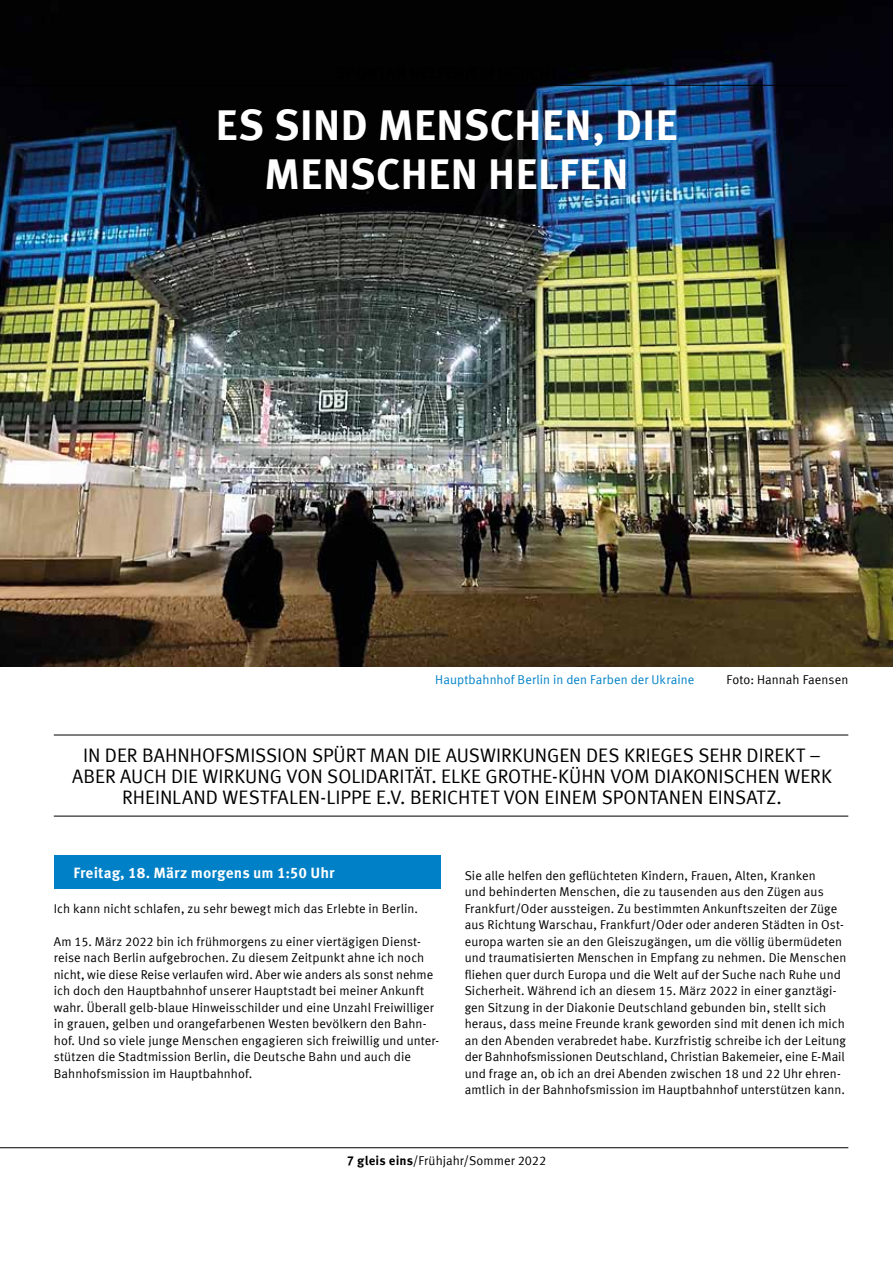
<style>
.page{position:relative;width:893px;height:1263px;background:#fff}
.page>*{position:absolute;margin:0;border:0;box-sizing:border-box;transform-origin:0 0}
.t1{font:700 43.2px/48.8px "Meta Corr";color:#fff;text-align:center}
.t2{font:19.5px/21px "Meta Corr";color:#000;text-align:center}
.t3{font:700 15px "Meta Corr";letter-spacing:.005em;color:#fff}
.t4{font:12.75px/16.5px "Meta Corr";letter-spacing:.005em;color:#000}
.t5{font:12.75px "Meta Corr";letter-spacing:.01em;color:#0081c7}
.s1{font-weight:700}
</style>
<div class="page">
<img style="left:0;top:0;width:893px;height:666px">
<hr style="left:0;top:1147px;width:848px;height:1px;background:#000">
<hr style="left:54px;top:735px;width:794px;height:1px;background:#000">
<hr style="left:54px;top:816px;width:794px;height:1px;background:#000">
<hr style="left:0;top:85px;width:848px;height:1px;background:#000">
<div style="left:54px;top:855px;width:387px;height:34px;background:#0081c7"></div>
<h1 class="t1" style="left:215px;top:100px;width:464px">ES SIND MENSCHEN, DIE<br>MENSCHEN HELFEN</h1>
<p class="t5" style="left:435px;top:672px;width:261px">Hauptbahnhof Berlin in den Farben der Ukraine</p>
<p class="t4" style="left:727px;top:671px;width:123px">Foto: Hannah Faensen</p>
<h2 class="t2" style="left:72px;top:745px;width:761px">IN DER BAHNHOFSMISSION SPÜRT MAN DIE AUSWIRKUNGEN DES KRIEGES SEHR DIREKT –<br>ABER AUCH DIE WIRKUNG VON SOLIDARITÄT. ELKE GROTHE-KÜHN VOM DIAKONISCHEN WERK<br>RHEINLAND WESTFALEN-LIPPE E.V. BERICHTET VON EINEM SPONTANEN EINSATZ.</h2>
<p class="t3" style="left:73px;top:864px;width:263px">Freitag, 18. März morgens um 1:50 Uhr</p>
<p class="t4" style="left:54px;top:900px;width:366px">Ich kann nicht schlafen, zu sehr bewegt mich das Erlebte in Berlin.</p>
<p class="t4" style="left:54px;top:933px;width:387px">Am 15. März 2022 bin ich frühmorgens zu einer viertägigen Dienst&shy;reise nach Berlin aufgebrochen. Zu diesem Zeitpunkt ahne ich noch nicht, wie diese Reise verlaufen wird. Aber wie anders als sonst nehme ich doch den Hauptbahnhof unserer Hauptstadt bei meiner Ankunft wahr. Überall gelb-blaue Hinweisschilder und eine Unzahl Freiwilliger in grauen, gelben und orangefarbenen Westen bevölkern den Bahn&shy;hof. Und so viele junge Menschen engagieren sich freiwillig und unter&shy;stützen die Stadtmission Berlin, die Deutsche Bahn und auch die Bahnhofsmission im Hauptbahnhof.</p>
<p class="t4" style="left:465px;top:867px;width:383px">Sie alle helfen den geflüchteten Kindern, Frauen, Alten, Kranken<br>und behinderten Menschen, die zu tausenden aus den Zügen aus Frankfurt/Oder aussteigen. Zu bestimmten Ankunftszeiten der Züge aus Richtung Warschau, Frankfurt/Oder oder anderen Städten in Ost&shy;europa warten sie an den Gleiszugängen, um die völlig übermüdeten und traumatisierten Menschen in Empfang zu nehmen. Die Menschen fliehen quer durch Europa und die Welt auf der Suche nach Ruhe und Sicherheit. Während ich an diesem 15. März 2022 in einer ganztägi&shy;gen Sitzung in der Diakonie Deutschland gebunden bin, stellt sich heraus, dass meine Freunde krank geworden sind mit denen ich mich an den Abenden verabredet habe. Kurzfristig schreibe ich der Leitung der Bahnhofsmissionen Deutschland, Christian Bakemeier, eine E-Mail und frage an, ob ich an drei Abenden zwischen 18 und 22 Uhr ehren&shy;amtlich in der Bahnhofsmission im Hauptbahnhof unterstützen kann.</p>
<p class="t4" style="left:347px;top:1152px;width:201px"><span class="s1">7 gleis eins</span>/Frühjahr/Sommer 2022</p>
</div>
